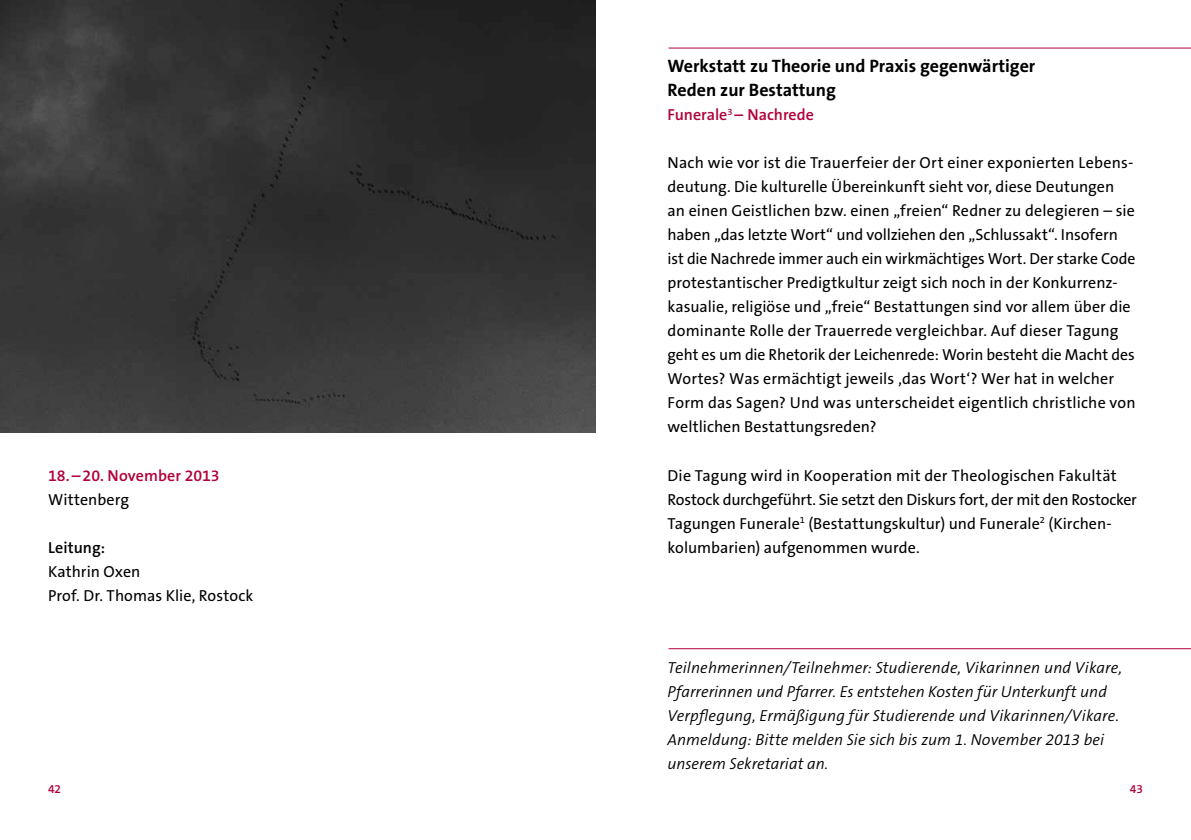
<style>
.page{position:relative;width:1191px;height:840px;background:#fff}
.page>*{position:absolute;margin:0;border:0;box-sizing:border-box;transform-origin:0 0}
.t1{font:700 18px/24px "The Sans B7";color:#000}
.t2{font:16px/24px "The Sans B5 Plain";letter-spacing:.005em;color:#000}
.t3{font:italic 300 16px/24px "The Sans B4";letter-spacing:.005em;color:#000}
.t4{font:600 16px "The Sans B6";color:#b1003a}
.t5{font:600 16px "The Sans B6";letter-spacing:.005em;color:#000}
.t6{font:600 12px "The Sans B6";color:#b1003a}
</style>
<div class="page">
<hr style="left:668px;top:648px;width:523px;height:1px;background:#b1003a">
<hr style="left:668px;top:48px;width:523px;height:1px;background:#b1003a">
<img style="left:0;top:0;width:595px;height:432px">
<p class="t4" style="left:48px;top:466px;width:173px">18.–20. November 2013</p>
<p class="t2" style="left:48px;top:488px;width:83px">Wittenberg</p>
<p class="t5" style="left:48px;top:538px;width:59px">Leitung:</p>
<p class="t2" style="left:48px;top:560px;width:207px">Kathrin Oxen<br>Prof. Dr. Thomas Klie, Rostock</p>
<p class="t1" style="left:667px;top:55px;width:369px">Werkstatt zu Theorie und Praxis gegenwärtiger<br>Reden zur Bestattung</p>
<p class="t4" style="left:667px;top:106px;width:148px">Funerale<sup>3</sup> – Nachrede</p>
<p class="t2" style="left:667px;top:152px;width:470px">Nach wie vor ist die Trauerfeier der Ort einer exponierten Lebens&shy;deutung. Die kulturelle Übereinkunft sieht vor, diese Deutungen an einen Geistlichen bzw. einen „freien“ Redner zu delegieren – sie haben „das letzte Wort“ und vollziehen den „Schlussakt“. Insofern ist die Nachrede immer auch ein wirkmächtiges Wort. Der starke Code protestantischer Predigtkultur zeigt sich noch in der Konkurrenz&shy;kasualie, religiöse und „freie“ Bestattungen sind vor allem über die dominante Rolle der Trauerrede vergleichbar. Auf dieser Tagung geht es um die Rhetorik der Leichenrede: Worin besteht die Macht des Wortes? Was ermächtigt jeweils ‚das Wort‘? Wer hat in welcher Form das Sagen? Und was unterscheidet eigentlich christliche von weltlichen Bestattungsreden?</p>
<p class="t2" style="left:667px;top:464px;width:471px">Die Tagung wird in Kooperation mit der Theologischen Fakultät Rostock durchgeführt. Sie setzt den Diskurs fort, der mit den Rostocker Tagungen Funerale<sup>1</sup> (Bestattungskultur) und Funerale<sup>2</sup> (Kirchen&shy;kolumbarien) aufgenommen wurde.</p>
<p class="t3" style="left:667px;top:656px;width:456px">Teilnehmerinnen/Teilnehmer: Studierende, Vikarinnen und Vikare, Pfarrerinnen und Pfarrer. Es entstehen Kosten für Unterkunft und Verpflegung, Ermäßigung für Studierende und Vikarinnen/Vikare.<br>Anmeldung: Bitte melden Sie sich bis zum 1. November 2013 bei unserem Sekretariat an.</p>
<p class="t6" style="left:48px;top:782px;width:15px">42</p>
<p class="t6" style="left:1129px;top:782px;width:15px">43</p>
</div>
